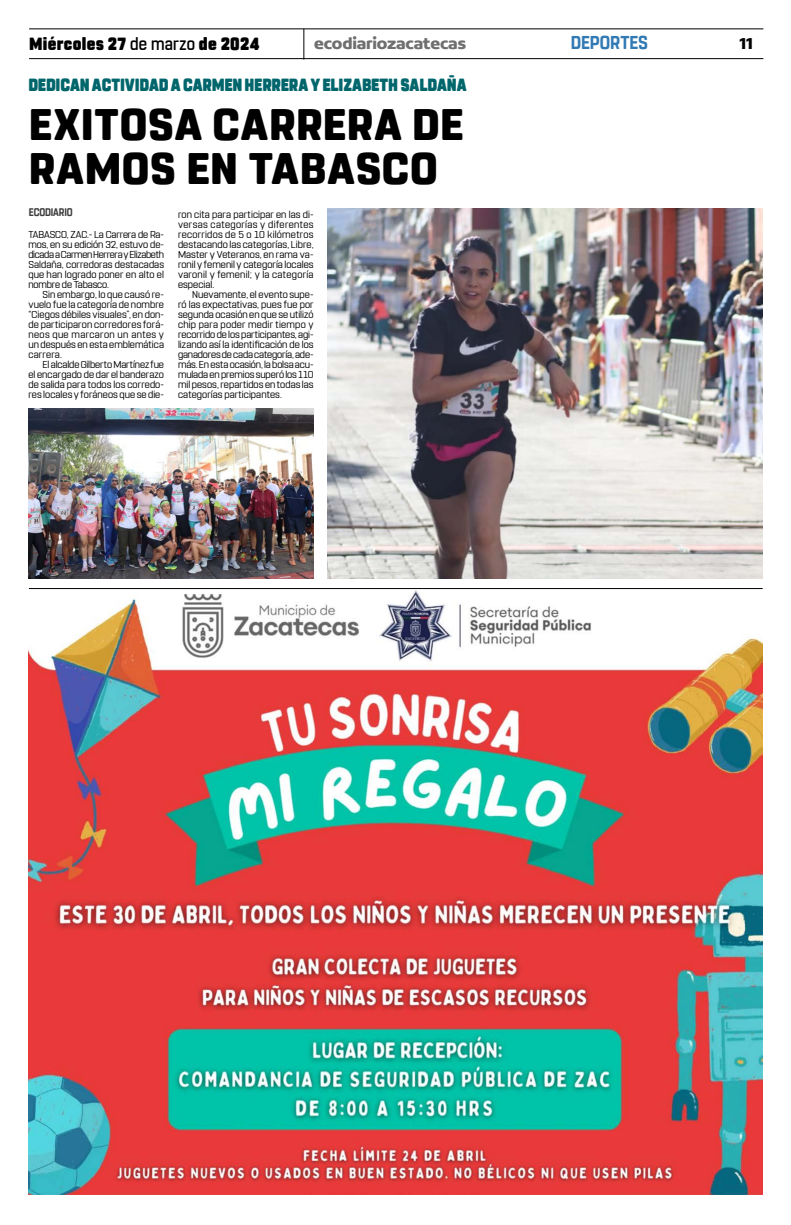
<style>
.page{position:relative;width:791px;height:1225px;background:#fff}
.page>*{position:absolute;margin:0;border:0;box-sizing:border-box;transform-origin:0 0}
.t1{font:800 44px/44px "Rohn Rounded";letter-spacing:.01em;color:#000}
.t2{font:700 18.6px "Rohn Rounded";color:#327ab3;scale:.91 1}
.t3{font:900 17.6px "Rohn Rounded";letter-spacing:-.01em;color:#00666c;scale:.87 1}
.t4{font:900 17.6px "Rohn Rounded";letter-spacing:.02em;color:#000;scale:.91 1}
.t5{font:700 16.9px "Concord";letter-spacing:-.01em;color:#706f6f}
.t6{font:700 16.9px "Concord";color:#000}
.t7{font:700 11px "Rohn Rounded";letter-spacing:-.015em;color:#3d3d3d;scale:.86 1}
.t8{font:10px/10px "Rohn Rounded";letter-spacing:.005em;color:#000;text-align:justify}
.s1{font-weight:500}
</style>
<div class="page">
<hr style="left:29px;top:28px;width:734px;height:1px;background:#000">
<hr style="left:29px;top:58px;width:734px;height:1px;background:#000">
<hr style="left:303px;top:29px;width:1px;height:31px;background:#000">
<img style="left:28px;top:578px;width:735px;height:616px">
<hr style="left:29px;top:588px;width:734px;height:1px;background:#000">
<img style="left:28px;top:408px;width:286px;height:170px">
<img style="left:328px;top:208px;width:435px;height:370px">
<h3 class="t4" style="left:29px;top:33px;width:255px">Miércoles 27 <span class="s1">de marzo</span> de 2024</h3>
<h3 class="t5" style="left:314px;top:33px;width:153px">ecodiariozacatecas</h3>
<h2 class="t2" style="left:571px;top:32px;width:86px">DEPORTES</h2>
<h3 class="t6" style="left:739px;top:33px;width:15px">11</h3>
<h3 class="t3" style="left:28px;top:75px;width:505px">DEDICAN ACTIVIDAD A CARMEN HERRERA Y ELIZABETH SALDAÑA</h3>
<h1 class="t1" style="left:29px;top:103px;width:436px">EXITOSA CARRERA DE<br>RAMOS EN TABASCO</h1>
<p class="t8" style="left:178px;top:210px;width:137px">ron cita para participar en las di&shy;versas categorías y diferentes recorridos de 5 o 10 kilómetros destacando las categorías, Libre, Master y Veteranos, en rama va&shy;ronil y femenil y categoría locales varonil y femenil; y la categoría especial.</p>
<p class="t8" style="left:178px;top:290px;width:137px;text-indent:14px">Nuevamente, el evento supe&shy;ró las expectativas, pues fue por segunda ocasión en que se utilizó chip para poder medir tiempo y recorrido de los participantes, agi&shy;lizando así la identificación de los ganadores de cada categoría, ade&shy;más. En esta ocasión, la bolsa acu&shy;mulada en premios superó los 110 mil pesos, repartidos en todas las categorías participantes.</p>
<p class="t7" style="left:29px;top:206px;width:52px">ECODIARIO</p>
<p class="t8" style="left:28px;top:230px;width:137px">TABASCO, ZAC.- La Carrera de Ra&shy;mos, en su edición 32, estuvo de&shy;dicada a Carmen Herrera y Elizabeth Saldaña, corredoras destacadas que han logrado poner en alto el nombre de Tabasco.</p>
<p class="t8" style="left:28px;top:290px;width:137px;text-indent:14px">Sin embargo, lo que causó re&shy;vuelo fue la categoría de nombre “Ciegos débiles visuales”, en don&shy;de participaron corredores forá&shy;neos que marcaron un antes y un después en esta emblemática carrera.</p>
<p class="t8" style="left:28px;top:360px;width:137px;text-indent:14px">El alcalde Gilberto Martínez fue el encargado de dar el banderazo de salida para todos los corredo&shy;res locales y foráneos que se die-</p>
</div>
